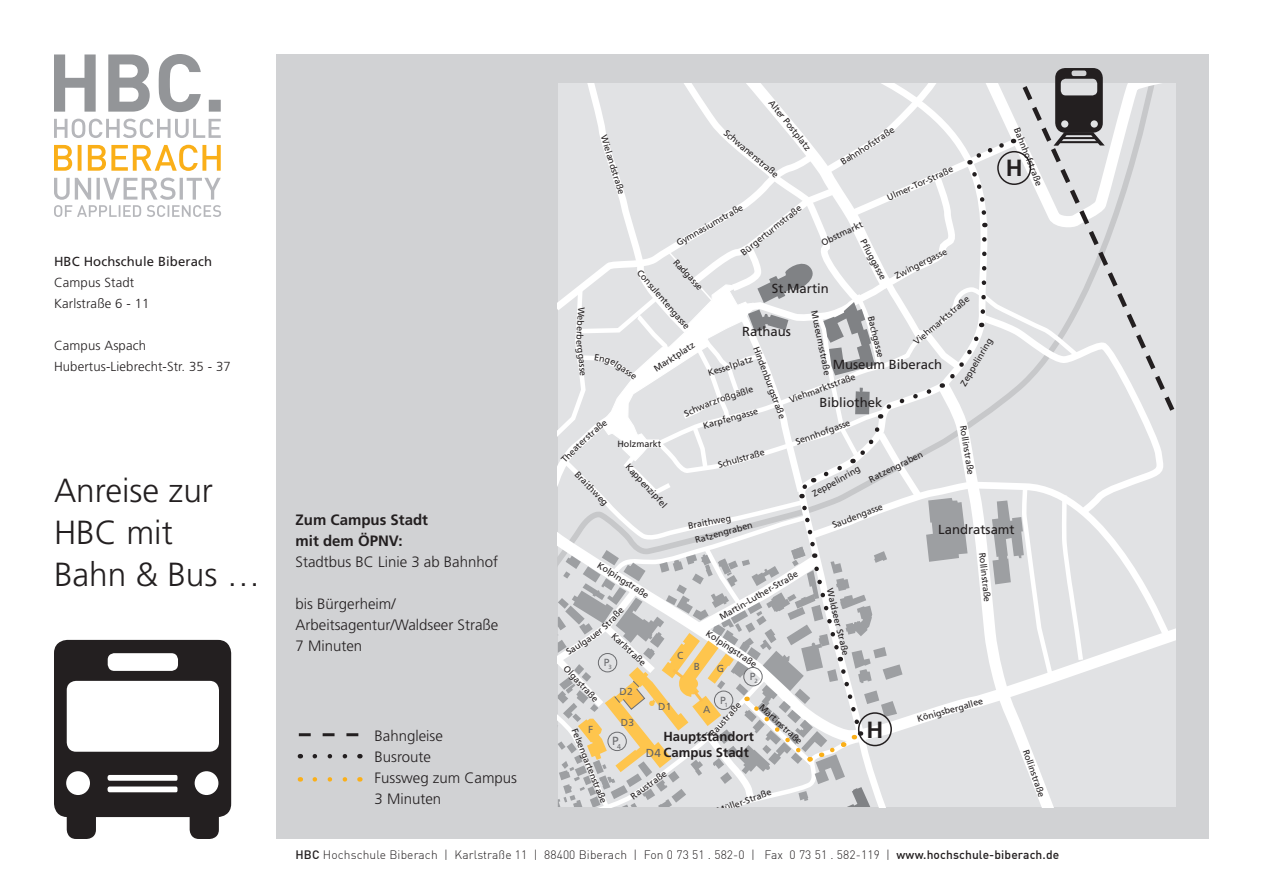
<style>
.page{position:relative;width:1263px;height:893px;background:#fff}
.page>*{position:absolute;margin:0;border:0;box-sizing:border-box;transform-origin:0 0}
.t1{font:300 33.45px/42px "Frutiger LT Pro";color:#231f20}
.t2{font:700 23.4px "Frutiger LT Pro";color:#231f20}
.t3{font:300 15px/21px "Frutiger LT Pro";color:#231f20}
.t4{font:700 15px/21px "Frutiger LT Pro";color:#231f20}
.t5{font:13.2px "Frutiger LT Pro";color:#231f20}
.t6{font:300 13.2px/21px "Frutiger LT Pro";letter-spacing:.01em;color:#231f20}
.t7{font:700 13.2px/15.8px "Frutiger LT Pro";color:#231f20}
.t8{font:300 12px "DIN Offc";letter-spacing:.01em;color:#231f20}
.t9{font:11.85px "Frutiger LT Pro";color:#6c6d70}
.t10{font:11.7px "Frutiger LT Pro";color:#636366}
.t11{font:10.35px "Frutiger LT Pro";color:#6c6d70}
.t12{font:10.2px "Frutiger LT Pro";color:#636366}
.t13{font:9px "Frutiger LT Pro";color:#231f20}
.s1{font-weight:500}
</style>
<div class="page">
<div style="left:276px;top:54px;width:933px;height:785px;background:#d1d2d4"></div>
<svg style="left:54px;top:119px;width:167px;height:19px"></svg>
<svg style="left:54px;top:145px;width:167px;height:26px"></svg>
<svg style="left:54px;top:178px;width:167px;height:39px"></svg>
<svg style="left:54px;top:54px;width:167px;height:58px"></svg>
<svg style="left:299px;top:733px;width:59px;height:3px"></svg>
<svg style="left:315px;top:754px;width:33px;height:4px"></svg>
<svg style="left:315px;top:777px;width:33px;height:5px"></svg>
<svg style="left:54px;top:640px;width:177px;height:199px"></svg>
<svg style="left:557px;top:68px;width:619px;height:739px"></svg>
<h3 class="t5" style="left:54px;top:254px;width:160px">HBC Hochschule Biberach</h3>
<h3 class="t6" style="left:54px;top:272px;width:97px">Campus Stadt<br>Karlstraße 6 - 11</h3>
<h3 class="t6" style="left:54px;top:335px;width:178px">Campus Aspach<br>Hubertus-Liebrecht-Str. 35 - 37</h3>
<h1 class="t1" style="left:54px;top:470px;width:208px">Anreise zur<br>HBC mit<br>Bahn &amp; Bus …</h1>
<h3 class="t4" style="left:296px;top:509px;width:134px">Zum Campus Stadt mit dem ÖPNV:</h3>
<h3 class="t3" style="left:296px;top:551px;width:204px">Stadtbus BC Linie 3 ab Bahnhof</h3>
<h3 class="t3" style="left:296px;top:593px;width:204px">bis Bürgerheim/<br>Arbeitsagentur/Waldseer Straße<br>7 Minuten</h3>
<h3 class="t3" style="left:374px;top:725px;width:144px">Bahngleise<br>Busroute<br>Fussweg zum Campus<br>3 Minuten</h3>
<p class="t13" style="left:774px;top:98px;width:64px;rotate:51deg">Alter Postplatz</p>
<p class="t13" style="left:839px;top:158px;width:64px;rotate:-33deg">Bahnhofstraße</p>
<p class="t13" style="left:1021px;top:126px;width:64px;rotate:68deg">Bahnhofstraße</p>
<p class="t13" style="left:820px;top:238px;width:46px;rotate:-25deg">Obstmarkt</p>
<p class="t13" style="left:729px;top:127px;width:70px;rotate:41deg">Schwanenstraße</p>
<p class="t13" style="left:609px;top:134px;width:63px;rotate:73deg">Wielandstraße</p>
<h2 class="t2" style="left:1006px;top:154px;width:18px">H</h2>
<p class="t13" style="left:885px;top:194px;width:73px;rotate:-25deg">Ulmer-Tor-Straße</p>
<p class="t13" style="left:674px;top:239px;width:77px;rotate:-30deg">Gymnasiumstraße</p>
<p class="t13" style="left:739px;top:250px;width:77px;rotate:-39deg">Bürgerturmstraße</p>
<p class="t13" style="left:867px;top:237px;width:46px;rotate:61deg">Pfl uggasse</p>
<p class="t13" style="left:893px;top:272px;width:59px;rotate:-27deg">Zwingergasse</p>
<p class="t13" style="left:679px;top:257px;width:40px;rotate:47deg">Radgasse</p>
<p class="t13" style="left:643px;top:268px;width:77px;rotate:49deg">Consulentengasse</p>
<h3 class="t5" style="left:772px;top:281px;width:58px">St.Martin</h3>
<h3 class="t5" style="left:742px;top:324px;width:50px">Rathaus</h3>
<p class="t13" style="left:911px;top:339px;width:71px;rotate:-40deg">Viehmarktstraße</p>
<p class="t13" style="left:587px;top:307px;width:26px;rotate:94deg">Webe</p>
<p class="t13" style="left:585px;top:340px;width:7px;rotate:90deg">e</p>
<p class="t13" style="left:819px;top:310px;width:67px;rotate:78deg">Museumsstraße</p>
<p class="t13" style="left:876px;top:315px;width:44px;rotate:76deg">Bachgasse</p>
<p class="t13" style="left:958px;top:382px;width:55px;rotate:-59deg">Zeppelinring</p>
<p class="t13" style="left:652px;top:365px;width:48px;rotate:-33deg">Marktplatz</p>
<p class="t13" style="left:761px;top:345px;width:78px;rotate:70deg">Hindenburgstraße</p>
<p class="t13" style="left:706px;top:368px;width:48px;rotate:-18deg">Kesselplatz</p>
<h3 class="t5" style="left:833px;top:356px;width:111px">Museum Biberach</h3>
<h3 class="t5" style="left:819px;top:395px;width:64px">Bibliothek</h3>
<p class="t13" style="left:625px;top:363px;width:19px;rotate:35deg">asse</p>
<p class="t13" style="left:788px;top:395px;width:71px;rotate:-20deg">Viehmarktstraße</p>
<p class="t13" style="left:724px;top:392px;width:23px;rotate:-18deg">ßgäß</p>
<p class="t13" style="left:702px;top:420px;width:58px;rotate:-15deg">Karpfengasse</p>
<p class="t13" style="left:588px;top:429px;width:21px;rotate:-40deg">raße</p>
<p class="t13" style="left:794px;top:437px;width:59px;rotate:-20deg">Sennhofgasse</p>
<p class="t13" style="left:968px;top:424px;width:52px;rotate:81deg">Rollinstraße</p>
<p class="t13" style="left:617px;top:438px;width:46px">Holzmarkt</p>
<p class="t13" style="left:559px;top:457px;width:26px;rotate:-46deg">Theat</p>
<p class="t13" style="left:717px;top:459px;width:50px;rotate:-15deg">Schulstraße</p>
<p class="t13" style="left:867px;top:475px;width:61px;rotate:-27deg">Ratzengraben</p>
<p class="t13" style="left:831px;top:520px;width:55px;rotate:-21deg">Saudengasse</p>
<p class="t13" style="left:631px;top:462px;width:58px;rotate:47deg">Kappenzipfel</p>
<p class="t13" style="left:810px;top:489px;width:55px;rotate:-29deg">Zeppelinring</p>
<p class="t13" style="left:580px;top:469px;width:45px;rotate:46deg">Braithweg</p>
<p class="t13" style="left:687px;top:520px;width:45px;rotate:-10deg">Braithweg</p>
<p class="t13" style="left:694px;top:535px;width:61px;rotate:-15deg">Ratzengraben</p>
<h3 class="t5" style="left:938px;top:522px;width:78px">Landratsamt</h3>
<p class="t13" style="left:601px;top:560px;width:61px;rotate:32deg">Kolpingstraße</p>
<p class="t13" style="left:718px;top:613px;width:90px;rotate:-30deg">Martin-Luther-Straße</p>
<p class="t13" style="left:710px;top:628px;width:61px;rotate:34deg">Kolpingstraße</p>
<p class="t13" style="left:617px;top:631px;width:45px;rotate:43deg">Karlstraße</p>
<p class="t12" style="left:677px;top:650px;width:8px">C</p>
<p class="t11" style="left:604px;top:656px;width:9px">P<sub>3</sub></p>
<p class="t12" style="left:694px;top:660px;width:8px">B</p>
<p class="t12" style="left:717px;top:662px;width:9px">G</p>
<p class="t12" style="left:703px;top:704px;width:9px">A</p>
<p class="t13" style="left:569px;top:663px;width:48px;rotate:46deg">Olgastraße</p>
<p class="t13" style="left:579px;top:727px;width:82px;rotate:68deg">Felsengartenstraße</p>
<p class="t11" style="left:750px;top:670px;width:9px">P<sub>2</sub></p>
<p class="t12" style="left:620px;top:686px;width:15px">D 2</p>
<p class="t12" style="left:621px;top:716px;width:15px">D 3</p>
<p class="t11" style="left:720px;top:694px;width:9px">P<sub>1</sub></p>
<p class="t13" style="left:707px;top:731px;width:44px;rotate:-48deg">Raustraße</p>
<p class="t12" style="left:658px;top:700px;width:15px">D 1</p>
<p class="t13" style="left:764px;top:702px;width:56px;rotate:43deg">Martinstraße</p>
<p class="t12" style="left:588px;top:723px;width:7px">F</p>
<h3 class="t7" style="left:663px;top:729px;width:92px">Hauptstandort<br>Campus Stadt</h3>
<h3 class="t9" style="left:612px;top:734px;width:10px">P<sub>4</sub></h3>
<p class="t10" style="left:646px;top:746px;width:17px">D 4</p>
<p class="t13" style="left:629px;top:793px;width:44px;rotate:-36deg">Raustraße</p>
<p class="t13" style="left:696px;top:813px;width:79px;rotate:-20deg">Karl-Müller-Straße</p>
<p class="t13" style="left:835px;top:587px;width:70px;rotate:76deg">Waldseer Straße</p>
<h2 class="t2" style="left:867px;top:716px;width:18px">H</h2>
<p class="t13" style="left:987px;top:552px;width:52px;rotate:84deg">Rollinstraße</p>
<p class="t13" style="left:916px;top:713px;width:70px;rotate:-15deg">Königsbergallee</p>
<p class="t13" style="left:1031px;top:748px;width:52px;rotate:71deg">Rollinstraße</p>
<h3 class="t8" style="left:296px;top:846px;width:765px"><span class="s1">HBC</span> Hochschule Biberach | Karlstraße 11 | 88400 Biberach | Fon 0 73 51 . 582-0 | Fax 0 73 51 . 582-119 | <span class="s1">www.hochschule-biberach.de</span></h3>
</div>
